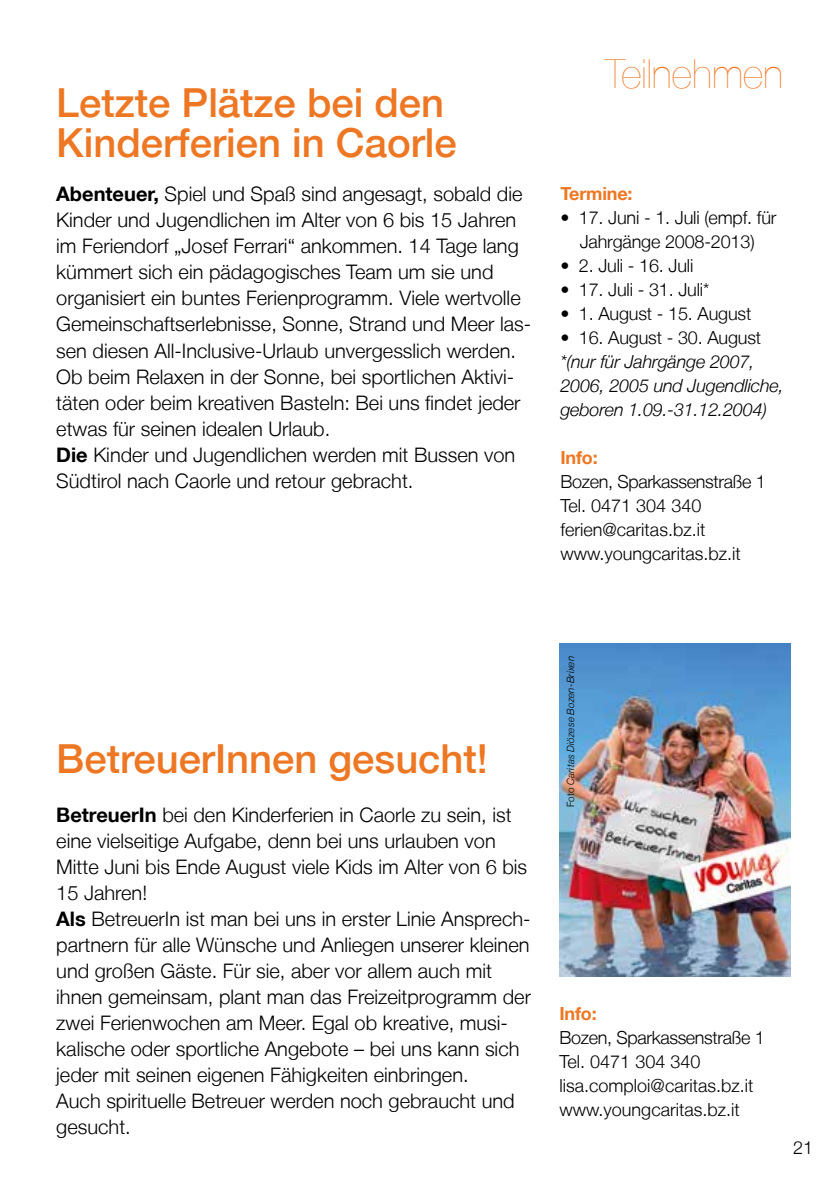
<style>
.page{position:relative;width:840px;height:1191px;background:#fff}
.page>*{position:absolute;margin:0;border:0;box-sizing:border-box;transform-origin:0 0}
.t1{font:500 40px/40px "Helvetica Neue LT";color:#ee7723}
.t2{font:200 40px "Helvetica Neue LT";color:#ee7723}
.t3{font:300 20px/26px "Helvetica Neue LT";color:#000}
.t4{font:300 18px/24px "Helvetica Neue LT";letter-spacing:-.01em;color:#000}
.t5{font:italic 300 18px/24px "Helvetica Neue LT";letter-spacing:-.01em;color:#000}
.t6{font:700 18px "Helvetica Neue LT";letter-spacing:-.01em;color:#ee7723}
.t7{font:italic 300 10px "Helvetica Neue LT";letter-spacing:.02em;color:#000}
.s1{font-weight:700}
.s2{font-style:normal}
</style>
<div class="page">
<img style="left:559px;top:643px;width:231px;height:334px">
<h1 class="t1" style="left:56px;top:82px;width:402px">Letzte Plätze bei den<br>Kinderferien in Caorle</h1>
<p class="t3" style="left:56px;top:181px;width:476px"><span class="s1">Abenteuer,</span> Spiel und Spaß sind angesagt, sobald die Kinder und Jugendlichen im Alter von 6 bis 15 Jahren im Feriendorf „Josef Ferrari“ ankommen. 14 Tage lang kümmert sich ein pädagogisches Team um sie und organisiert ein buntes Ferienprogramm. Viele wertvolle Gemeinschaftserlebnisse, Sonne, Strand und Meer las&shy;sen diesen All-Inclusive-Urlaub unvergesslich werden.<br>Ob beim Relaxen in der Sonne, bei sportlichen Aktivi&shy;täten oder beim kreativen Basteln: Bei uns findet jeder etwas für seinen idealen Urlaub.<br><span class="s1">Die</span> Kinder und Jugendlichen werden mit Bussen von Südtirol nach Caorle und retour gebracht.</p>
<h1 class="t2" style="left:605px;top:51px;width:179px">Teilnehmen</h1>
<p class="t6" style="left:560px;top:182px;width:74px">Termine:</p>
<p class="t4" style="left:560px;top:205px;width:217px;text-align:center">• 17. Juni - 1. Juli (empf. für<br>Jahrgänge 2008-2013)</p>
<p class="t4" style="left:560px;top:253px;width:134px">• 2. Juli - 16. Juli</p>
<p class="t4" style="left:560px;top:277px;width:150px">• 17. Juli - 31. Juli*</p>
<p class="t4" style="left:560px;top:301px;width:192px">• 1. August - 15. August</p>
<p class="t4" style="left:560px;top:325px;width:202px">• 16. August - 30. August</p>
<p class="t5" style="left:560px;top:349px;width:225px">*(nur für Jahrgänge 2007,<br>2006, 2005 und Jugendliche, geboren 1.09.-31.12.2004)</p>
<p class="t6" style="left:560px;top:446px;width:39px">Info:</p>
<p class="t4" style="left:560px;top:469px;width:207px">Bozen, Sparkassenstraße 1<br>Tel. 0471 304 340 ferien@caritas.bz.it www.youngcaritas.bz.it</p>
<h1 class="t1" style="left:56px;top:738px;width:433px">BetreuerInnen gesucht!</h1>
<p class="t3" style="left:56px;top:801px;width:476px"><span class="s1">BetreuerIn</span> bei den Kinderferien in Caorle zu sein, ist eine vielseitige Aufgabe, denn bei uns urlauben von Mitte Juni bis Ende August viele Kids im Alter von 6 bis 15 Jahren!<br><span class="s1">Als</span> BetreuerIn ist man bei uns in erster Linie Ansprech&shy;partnern für alle Wünsche und Anliegen unserer kleinen und großen Gäste. Für sie, aber vor allem auch mit ihnen gemeinsam, plant man das Freizeitprogramm der zwei Ferienwochen am Meer. Egal ob kreative, musi&shy;kalische oder sportliche Angebote – bei uns kann sich jeder mit seinen eigenen Fähigkeiten einbringen.<br>Auch spirituelle Betreuer werden noch gebraucht und gesucht.</p>
<p class="t7" style="left:564px;top:807px;width:153px;rotate:-90deg"><span class="s2">Foto</span> Caritas Diözese Bozen-Brixen</p>
<p class="t6" style="left:559px;top:1002px;width:39px">Info:</p>
<p class="t4" style="left:559px;top:1024px;width:207px">Bozen, Sparkassenstraße 1<br>Tel. 0471 304 340 lisa.comploi@caritas.bz.it www.youngcaritas.bz.it</p>
<p class="t4" style="left:792px;top:1135px;width:22px">21</p>
</div>
